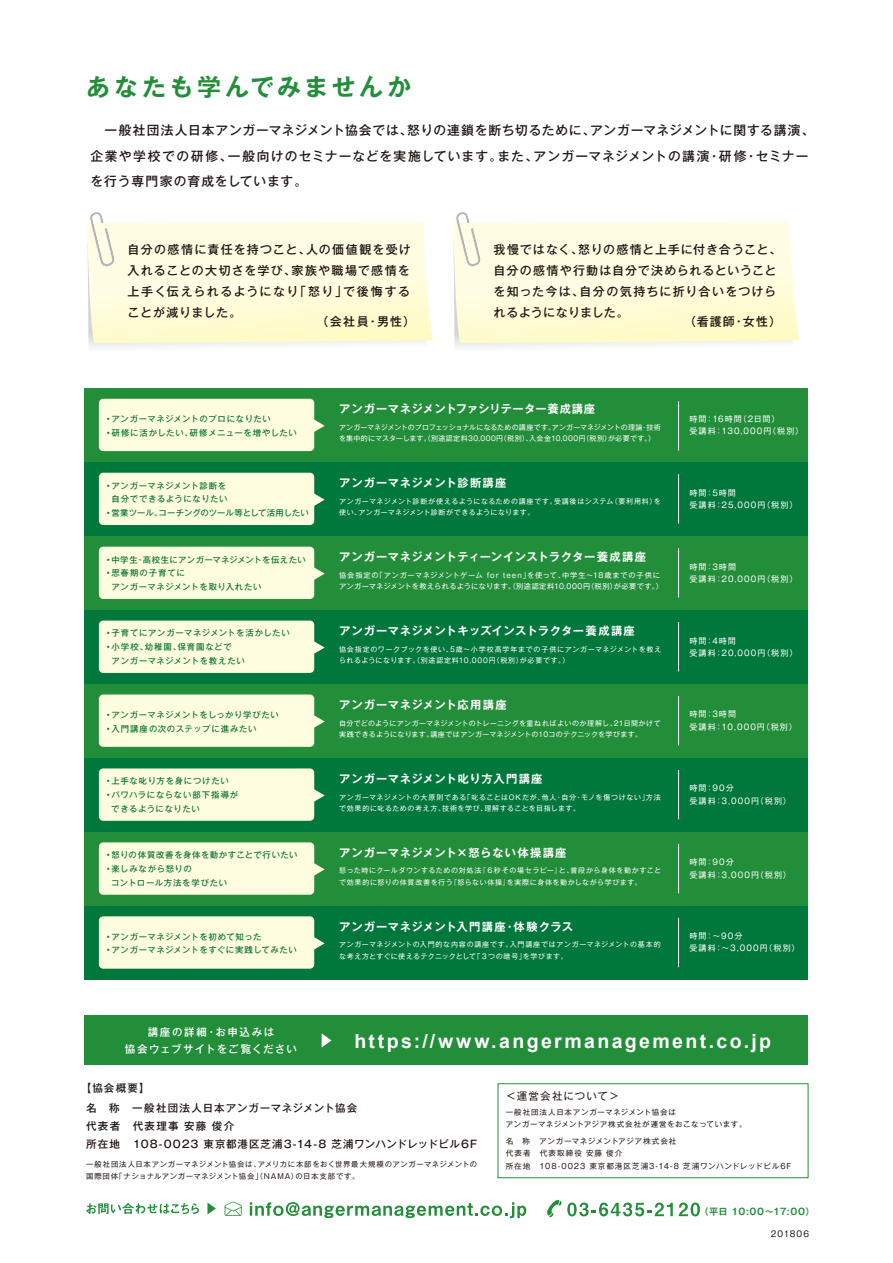
<style>
.page{position:relative;width:893px;height:1263px;background:#fff}
.page>*{position:absolute;margin:0;border:0;box-sizing:border-box;transform-origin:0 0}
.t1{font:700 24px "Gothic MB101 Pro De";letter-spacing:.16em;color:#238e3a}
.t2{font:700 19.5px "Arial";letter-spacing:.12em;color:#fff}
.t3{font:500 12.75px/25.5px "Gothic MB101 Pro";letter-spacing:.07em;color:#221815}
.t4{font:500 12px/21px "Gothic MB101 Pro";letter-spacing:.085em;color:#221815;text-align:justify}
.t5{font:700 11.25px "Gothic MB101 Pro De";letter-spacing:.05em;color:#fff}
.t6{font:700 11.25px "Gothic MB101 Pro De";letter-spacing:.03em;color:#fff}
.t7{font:700 11.25px "Gothic MB101 Pro De";letter-spacing:.08em;color:#fff}
.t8{font:500 10.5px/18px "Gothic MB101 Pro";letter-spacing:.09em;color:#221815}
.t9{font:500 10.5px/16.5px "Gothic MB101 Pro";letter-spacing:.135em;color:#fff;text-align:center}
.t10{font:10.5px "Gothic MB101 Pro";letter-spacing:.1em;color:#221815}
.t11{font:700 9.15px "Gothic MB101 Pro De";letter-spacing:.025em;color:#238e3a}
.t12{font:500 8.4px/13.6px "Gothic MB101 Pro";letter-spacing:.065em;color:#12783a}
.t13{font:500 8.4px "Gothic MB101 Pro";letter-spacing:-.01em;color:#12783a}
.t14{font:500 8.4px "Gothic MB101 Pro";letter-spacing:.115em;color:#12783a}
.t15{font:500 8.4px "Gothic MB101 Pro";letter-spacing:.04em;color:#12783a}
.t16{font:500 8.4px "Gothic MB101 Pro";letter-spacing:.1em;color:#12783a}
.t17{font:500 8.4px "Gothic MB101 Pro";letter-spacing:.09em;color:#12783a}
.t18{font:500 8.4px "Gothic MB101 Pro";letter-spacing:.085em;color:#12783a}
.t19{font:8.25px "Gothic MB101 Pro";letter-spacing:.125em;color:#221815}
.t20{font:8.1px/12.1px "Gothic MB101 Pro";letter-spacing:.135em;color:#fff}
.t21{font:7.65px/12.1px "Gothic MB101 Pro";letter-spacing:.11em;color:#221815}
.t22{font:7.5px/12px "Gothic MB101 Pro";letter-spacing:.085em;color:#221815}
.t23{font:7.35px/11.9px "Gothic MB101 Pro";letter-spacing:.08em;color:#221815}
.t24{font:7.2px/11.2px "Gothic MB101 Pro";letter-spacing:.065em;color:#fff}
.t25{font:7.05px/11.2px "Gothic MB101 Pro";letter-spacing:.085em;color:#fff}
.t26{font:7.05px/11.2px "Gothic MB101 Pro";letter-spacing:.065em;color:#fff}
.t27{font:7.05px/11.2px "Gothic MB101 Pro";letter-spacing:.015em;color:#fff}
.t28{font:7.05px/11.2px "Gothic MB101 Pro";letter-spacing:.045em;color:#fff}
.t29{font:7.05px/11.2px "Gothic MB101 Pro";letter-spacing:.095em;color:#fff}
.s1{font-weight:800}
</style>
<div class="page">
<div style="left:85px;top:610px;width:723px;height:74px;background:#00773b"></div>
<div style="left:85px;top:684px;width:723px;height:74px;background:#238e3a"></div>
<div style="left:85px;top:758px;width:723px;height:73px;background:#00773b"></div>
<div style="left:85px;top:831px;width:723px;height:74px;background:#238e3a"></div>
<div style="left:85px;top:905px;width:723px;height:74px;background:#00773b"></div>
<div style="left:85px;top:462px;width:723px;height:74px;background:#00773b"></div>
<div style="left:85px;top:536px;width:723px;height:74px;background:#238e3a"></div>
<div style="left:85px;top:388px;width:723px;height:74px;background:#238e3a"></div>
<div style="left:99px;top:399px;width:226px;height:52px;background:#fffddf"></div>
<div style="left:99px;top:473px;width:226px;height:52px;background:#fffddf"></div>
<div style="left:99px;top:547px;width:226px;height:52px;background:#fffddf"></div>
<div style="left:99px;top:621px;width:226px;height:52px;background:#fffddf"></div>
<svg style="left:99px;top:694px;width:226px;height:53px;background:#f3f7d6"></svg>
<svg style="left:99px;top:768px;width:226px;height:53px;background:#f1f5d6"></svg>
<svg style="left:99px;top:842px;width:226px;height:53px;background:#f3f7d6"></svg>
<svg style="left:99px;top:916px;width:226px;height:53px;background:#f1f5d6"></svg>
<svg style="left:87px;top:212px;width:346px;height:135px;background:#fefbdf"></svg>
<svg style="left:453px;top:212px;width:346px;height:135px;background:#fefbdf"></svg>
<svg style="left:225px;top:1201px;width:17px;height:15px"></svg>
<svg style="left:207px;top:1202px;width:9px;height:12px"></svg>
<svg style="left:250px;top:1202px;width:276px;height:16px"></svg>
<svg style="left:547px;top:1200px;width:126px;height:17px"></svg>
<svg style="left:679px;top:1202px;width:21px;height:14px"></svg>
<svg style="left:86px;top:1203px;width:113px;height:11px"></svg>
<div style="left:85px;top:1016px;width:723px;height:49px;background:#238e3a"></div>
<svg style="left:322px;top:1033px;width:9px;height:14px"></svg>
<div style="left:498px;top:1083px;width:310px;height:95px;border:1px solid #238e3a"></div>
<hr style="left:678px;top:402px;width:1px;height:48px;background:#fff">
<hr style="left:678px;top:474px;width:1px;height:49px;background:#fff">
<hr style="left:678px;top:548px;width:1px;height:49px;background:#fff">
<hr style="left:678px;top:622px;width:1px;height:49px;background:#fff">
<hr style="left:678px;top:696px;width:1px;height:49px;background:#fff">
<hr style="left:678px;top:770px;width:1px;height:49px;background:#fff">
<hr style="left:678px;top:844px;width:1px;height:49px;background:#fff">
<hr style="left:678px;top:918px;width:1px;height:49px;background:#fff">
<h1 class="t1" style="left:86px;top:67px;width:326px">あなたも学んでみませんか</h1>
<h3 class="t3" style="left:91px;top:116px;width:725px;text-indent:14px">一般社団法人日本アンガーマネジメント協会では、怒りの連鎖を断ち切るために、アンガーマネジメントに関する講演、企業や学校での研修、一般向けのセミナーなどを実施しています。また、アンガーマネジメントの講演・研修・セミナーを行う専門家の育成をしています。</h3>
<h3 class="t4" style="left:128px;top:238px;width:285px">自分の感情に責任を持つこと、人の価値観を受け入れることの大切さを学び、家族や職場で感情を上手く伝えられるようになり「怒り」で後悔することが減りました。　　　　</h3>
<h3 class="t4" style="left:316px;top:310px;width:100px">（会社員・男性）</h3>
<h3 class="t4" style="left:494px;top:238px;width:289px;text-align:left">我慢ではなく、怒りの感情と上手に付き合うこと、自分の感情や行動は自分で決められるということを知った今は、自分の気持ちに折り合いをつけられるようになりました。　　　　</h3>
<h3 class="t4" style="left:684px;top:310px;width:99px">（看護師・女性）</h3>
<h3 class="t6" style="left:339px;top:400px;width:257px">アンガーマネジメントファシリテーター養成講座</h3>
<p class="t27" style="left:339px;top:420px;width:323px">アンガーマネジメントのプロフェッショナルになるための講座です。アンガーマネジメントの理論・技術を集中的にマスターします。（別途認定料30,000円（税別）、入会金10,000円（税別）が必要です。）</p>
<h3 class="t5" style="left:339px;top:474px;width:169px">アンガーマネジメント診断講座</h3>
<p class="t26" style="left:339px;top:494px;width:323px">アンガーマネジメント診断が使えるようになるための講座です。受講後はシステム（要利用料）を使い、アンガーマネジメント診断ができるようになります。</p>
<h3 class="t5" style="left:339px;top:548px;width:308px">アンガーマネジメントティーンインストラクター養成講座</h3>
<p class="t24" style="left:339px;top:568px;width:325px">協会指定の「アンガーマネジメントゲーム for teen」を使って、中学生～18歳までの子供にアンガーマネジメントを教えられるようになります。（別途認定料10,000円（税別）が必要です。）</p>
<h3 class="t5" style="left:339px;top:622px;width:297px">アンガーマネジメントキッズインストラクター養成講座</h3>
<p class="t29" style="left:339px;top:642px;width:324px">協会指定のワークブックを使い、5歳～小学校高学年までの子供にアンガーマネジメントを教えられるようになります。（別途認定料10,000円（税別）が必要です。）</p>
<h3 class="t5" style="left:339px;top:695px;width:169px">アンガーマネジメント応用講座</h3>
<p class="t28" style="left:339px;top:716px;width:323px">自分でどのようにアンガーマネジメントのトレーニングを重ねればよいのか理解し、21日間かけて実践できるようになります。講座ではアンガーマネジメントの10コのテクニックを学びます。</p>
<h3 class="t5" style="left:339px;top:769px;width:205px">アンガーマネジメント叱り方入門講座</h3>
<p class="t25" style="left:339px;top:790px;width:323px">アンガーマネジメントの大原則である「叱ることはOKだが、他人・自分・モノを傷つけない」方法で効果的に叱るための考え方、技術を学び、理解することを目指します。</p>
<h3 class="t7" style="left:339px;top:843px;width:229px">アンガーマネジメント×怒らない体操講座</h3>
<p class="t25" style="left:339px;top:864px;width:323px">怒った時にクールダウンするための対処法『６秒その場セラピー』と、普段から身体を動かすことで効果的に怒りの体質改善を行う『怒らない体操』を実際に身体を動かしながら学びます。</p>
<h3 class="t5" style="left:339px;top:917px;width:235px">アンガーマネジメント入門講座・体験クラス</h3>
<p class="t26" style="left:339px;top:938px;width:323px">アンガーマネジメントの入門的な内容の講座です。入門講座ではアンガーマネジメントの基本的な考え方とすぐに使えるテクニックとして「３つの暗号」を学びます。</p>
<p class="t12" style="left:104px;top:411px;width:194px"><span class="s1">・</span>アンガーマネジメントのプロになりたい<br><span class="s1">・</span>研修に活かしたい、研修メニューを増やしたい</p>
<p class="t20" style="left:690px;top:411px;width:115px">時間：16時間（2日間）<br>受講料：130,000円（税別）</p>
<p class="t12" style="left:104px;top:477px;width:123px"><span class="s1">・</span>アンガーマネジメント診断を</p>
<p class="t12" style="left:112px;top:491px;width:118px">自分でできるようになりたい</p>
<p class="t13" style="left:104px;top:506px;width:206px"><span class="s1">・</span>営業ツール、コーチングのツール等として活用したい</p>
<p class="t20" style="left:690px;top:485px;width:109px">時間：5時間<br>受講料：25,000円（税別）</p>
<p class="t15" style="left:104px;top:552px;width:203px"><span class="s1">・</span>中学生・高校生にアンガーマネジメントを伝えたい</p>
<p class="t14" style="left:104px;top:566px;width:82px"><span class="s1">・</span>思春期の子育てに</p>
<p class="t12" style="left:111px;top:579px;width:152px">アンガーマネジメントを取り入れたい</p>
<p class="t20" style="left:690px;top:559px;width:109px">時間：3時間<br>受講料：20,000円（税別）</p>
<p class="t12" style="left:104px;top:625px;width:187px"><span class="s1">・</span>子育てにアンガーマネジメントを活かしたい</p>
<p class="t14" style="left:104px;top:640px;width:129px"><span class="s1">・</span>小学校、幼稚園、保育園などで</p>
<p class="t12" style="left:112px;top:653px;width:135px">アンガーマネジメントを教えたい</p>
<p class="t20" style="left:690px;top:633px;width:109px">時間：4時間<br>受講料：20,000円（税別）</p>
<p class="t12" style="left:104px;top:707px;width:176px"><span class="s1">・</span>アンガーマネジメントをしっかり学びたい<span class="s1">・</span>入門講座の次のステップに進みたい</p>
<p class="t20" style="left:690px;top:707px;width:109px">時間：3時間<br>受講料：10,000円（税別）</p>
<p class="t17" style="left:104px;top:774px;width:126px"><span class="s1">・</span>上手な叱り方を身につけたい</p>
<p class="t16" style="left:104px;top:788px;width:136px"><span class="s1">・</span>パワハラにならない部下指導が</p>
<p class="t12" style="left:111px;top:801px;width:90px">できるようになりたい</p>
<p class="t20" style="left:690px;top:781px;width:103px">時間：90分<br>受講料：3,000円（税別）</p>
<p class="t12" style="left:104px;top:847px;width:195px"><span class="s1">・</span>怒りの体質改善を身体を動かすことで行いたい</p>
<p class="t12" style="left:104px;top:861px;width:89px"><span class="s1">・</span>楽しみながら怒りの</p>
<p class="t18" style="left:111px;top:875px;width:118px">コントロール方法を学びたい</p>
<p class="t20" style="left:690px;top:855px;width:103px">時間：90分<br>受講料：3,000円（税別）</p>
<p class="t12" style="left:104px;top:928px;width:194px"><span class="s1">・</span>アンガーマネジメントを初めて知った<br><span class="s1">・</span>アンガーマネジメントをすぐに実践してみたい</p>
<p class="t20" style="left:690px;top:929px;width:112px">時間：～90分<br>受講料：～3,000円（税別）</p>
<p class="t9" style="left:125px;top:1023px;width:174px">講座の詳細・お申込みは<br>協会ウェブサイトをご覧ください</p>
<h2 class="t2" style="left:354px;top:1028px;width:418px">https://www.angermanagement.co.jp</h2>
<p class="t8" style="left:81px;top:1078px;width:70px">【協会概要】</p>
<p class="t8" style="left:86px;top:1097px;width:393px">名　称　一般社団法人日本アンガーマネジメント協会<br>代表者　代表理事 安藤 俊介　<br>所在地　108-0023 東京都港区芝浦3-14-8 芝浦ワンハンドレッドビル6F</p>
<p class="t23" style="left:86px;top:1157px;width:393px">一般社団法人日本アンガーマネジメント協会は、アメリカに本部をおく世界最大規模のアンガーマネジメントの国際団体「ナショナルアンガーマネジメント協会」（NAMA）の日本支部です。</p>
<p class="t10" style="left:506px;top:1087px;width:115px">＜運営会社について＞</p>
<p class="t22" style="left:506px;top:1105px;width:242px">一般社団法人日本アンガーマネジメント協会は<br>アンガーマネジメントアジア株式会社が運営をおこなっています。</p>
<p class="t21" style="left:506px;top:1134px;width:287px">名　称　アンガーマネジメントアジア株式会社<br>代表者　代表取締役 安藤 俊介<br>所在地　108-0023 東京都港区芝浦3-14-8 芝浦ワンハンドレッドビル6F</p>
<p class="t11" style="left:699px;top:1204px;width:117px">（平日 10:00～17:00）</p>
<p class="t19" style="left:771px;top:1227px;width:40px">201806</p>
</div>
